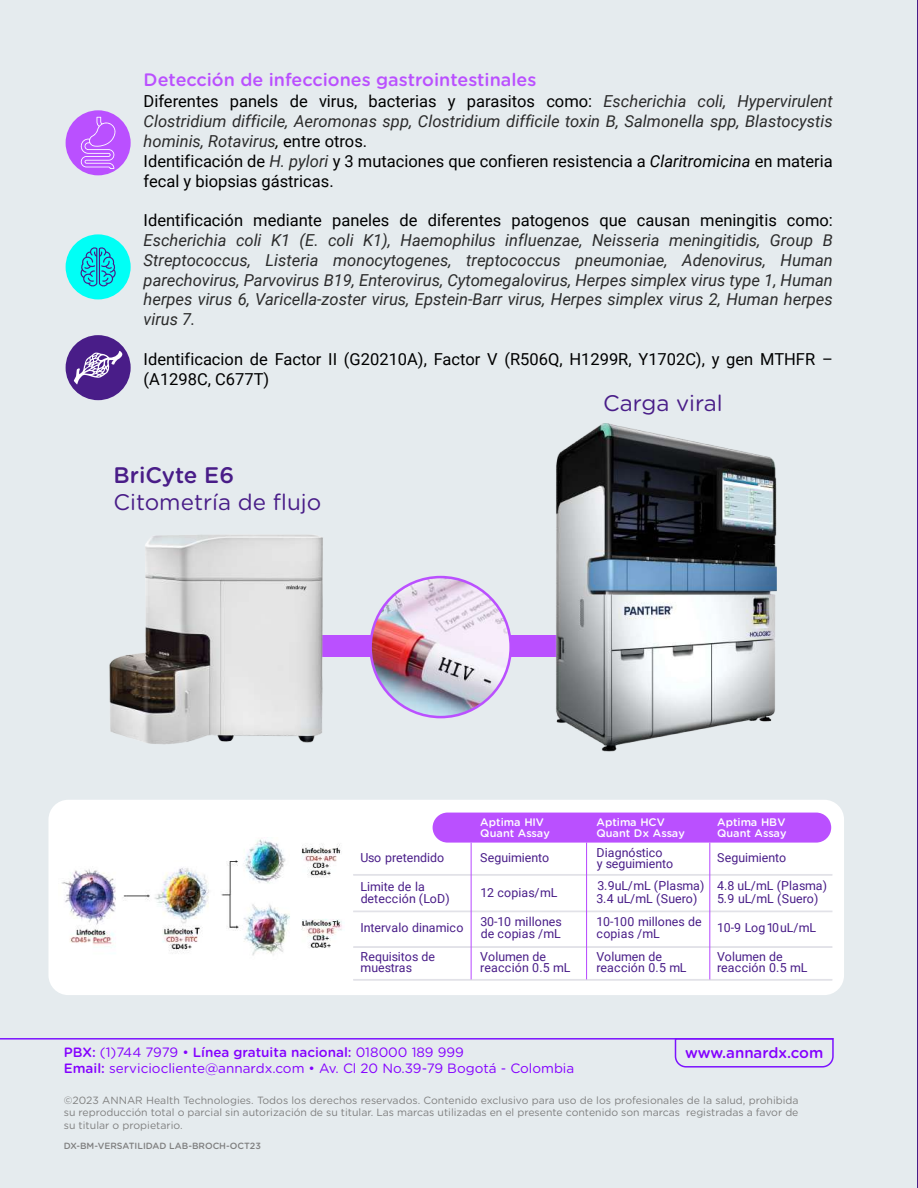
<style>
.page{position:relative;width:918px;height:1188px;background:#e5ebee}
.page>*{position:absolute;margin:0;border:0;box-sizing:border-box;transform-origin:0 0}
.t1{font:22.5px "Gotham Rounded";color:#491d88}
.t2{font:500 22.5px "Gotham Rounded";color:#491d88}
.t3{font:500 18px "Gotham Rounded";color:#ba50ff}
.t4{font:16.5px/19.8px "Roboto";color:#000}
.t5{font:italic 16.5px/19.8px "Roboto";color:#2b2b2b;text-align:justify}
.t6{font:500 15px "Gotham Rounded";color:#8400ff}
.t7{font:13.5px/16.2px "Gotham Rounded";color:#8400ff}
.t8{font:12.45px/10.9px "Roboto";color:#491d88}
.t9{font:500 10.95px "Gotham Rounded";color:#fff}
.t10{font:10.5px/12.6px "Gotham Rounded";color:#808080;text-align:justify}
.t11{font:500 9px "Gotham Rounded";color:#808080}
.s1{font-style:italic;color:#2b2b2b}
.s2{font-style:italic}
.s3{font-weight:500}
</style>
<div class="page">
<svg style="left:917px;top:0;width:1px;height:1020px"></svg>
<hr style="left:0;top:1038px;width:833px;height:2px;background:#7c13ff">
<svg style="left:674px;top:1038px;width:160px;height:30px"></svg>
<div style="left:66px;top:110px;width:65px;height:65px;background:#ba50ff;border-radius:50%"></div>
<svg style="left:80px;top:117px;width:36px;height:52px"></svg>
<div style="left:66px;top:234px;width:65px;height:65px;background:#00fff6;border-radius:50%"></div>
<svg style="left:80px;top:247px;width:36px;height:40px"></svg>
<div style="left:66px;top:335px;width:65px;height:65px;background:#491d88;border-radius:50%"></div>
<svg style="left:74px;top:351px;width:49px;height:33px"></svg>
<hr style="left:917px;top:1020px;width:1px;height:168px;background:#491d88">
<div style="left:48px;top:800px;width:796px;height:195px;background:#fff;border-radius:20px"></div>
<div style="left:433px;top:813px;width:398px;height:30px;background:#ba50ff;border-radius:15px"></div>
<hr style="left:354px;top:874px;width:478px;height:1px;background:#e2e2e8">
<hr style="left:354px;top:911px;width:478px;height:1px;background:#e2e2e8">
<hr style="left:354px;top:947px;width:478px;height:1px;background:#e2e2e8">
<hr style="left:354px;top:979px;width:478px;height:1px;background:#e2e2e8">
<hr style="left:471px;top:843px;width:1px;height:136px;background:#ba50ff">
<hr style="left:586px;top:843px;width:1px;height:136px;background:#ba50ff">
<hr style="left:709px;top:843px;width:1px;height:136px;background:#ba50ff">
<img style="left:62px;top:839px;width:280px;height:117px">
<div style="left:153px;top:635px;width:595px;height:22px;background:#ba50ff"></div>
<img style="left:109px;top:535px;width:214px;height:210px">
<img style="left:555px;top:423px;width:222px;height:329px">
<img style="left:371px;top:577px;width:140px;height:140px;border-radius:70px">
<div style="left:369px;top:576px;width:143px;height:142px;border:3px solid #ba50ff;border-radius:50%"></div>
<p class="t3" style="left:144px;top:66px;width:394px">Detección de infecciones gastrointestinales</p>
<p class="t4" style="left:144px;top:91px;width:691px">Diferentes panels de virus, bacterias y parasitos como: <span class="s1">Escherichia coli, Hypervirulent Clostridium difficile, Aeromonas spp, Clostridium difficile toxin B, Salmonella spp, Blastocystis hominis, Rotavirus</span><span class="s2">,</span> entre otros.<br>Identificación de <span class="s1">H. pylori</span> y 3 mutaciones que confieren resistencia a <span class="s2">Claritromicina</span> en materia fecal y biopsias gástricas.</p>
<p class="t4" style="left:144px;top:210px;width:691px">Identificación mediante paneles de diferentes patogenos que causan meningitis como:</p>
<p class="t5" style="left:144px;top:230px;width:691px">Escherichia coli K1 (E. coli K1), Haemophilus influenzae, Neisseria meningitidis, Group B Streptococcus, Listeria monocytogenes, treptococcus pneumoniae, Adenovirus, Human parechovirus, Parvovirus B19, Enterovirus, Cytomegalovirus, Herpes simplex virus type 1, Human herpes virus 6, Varicella-zoster virus, Epstein-Barr virus, Herpes simplex virus 2, Human herpes virus 7.</p>
<p class="t4" style="left:144px;top:348px;width:691px">Identificacion de Factor II (G20210A), Factor V (R506Q, H1299R, Y1702C), y gen MTHFR – (A1298C, C677T)</p>
<h1 class="t2" style="left:114px;top:459px;width:122px">BriCyte E6</h1>
<h1 class="t1" style="left:114px;top:487px;width:209px">Citometría de flujo</h1>
<h1 class="t1" style="left:603px;top:388px;width:121px">Carga viral</h1>
<p class="t9" style="left:480px;top:814px;width:65px">Aptima HIV</p>
<p class="t9" style="left:596px;top:814px;width:70px">Aptima HCV</p>
<p class="t9" style="left:717px;top:814px;width:70px">Aptima HBV</p>
<p class="t9" style="left:480px;top:826px;width:71px">Quant Assay</p>
<p class="t9" style="left:596px;top:826px;width:90px">Quant Dx Assay</p>
<p class="t9" style="left:717px;top:826px;width:71px">Quant Assay</p>
<p class="t8" style="left:361px;top:852px;width:85px">Uso pretendido</p>
<p class="t8" style="left:480px;top:852px;width:71px">Seguimiento</p>
<p class="t8" style="left:596px;top:846px;width:78px">Diagnóstico<br>y seguimiento</p>
<p class="t8" style="left:717px;top:852px;width:71px">Seguimiento</p>
<p class="t8" style="left:361px;top:879px;width:91px;line-height:12.3px">Limite de la detección (LoD)</p>
<p class="t8" style="left:480px;top:886px;width:79px">12 copias/mL</p>
<p class="t8" style="left:596px;top:879px;width:109px;line-height:12.9px">3.9uL/mL (Plasma)<br>3.4 uL/mL (Suero)</p>
<p class="t8" style="left:717px;top:879px;width:112px;line-height:13px">4.8 uL/mL (Plasma)<br>5.9 uL/mL (Suero)</p>
<p class="t8" style="left:361px;top:922px;width:104px">Intervalo dinamico</p>
<p class="t8" style="left:480px;top:915px;width:83px;line-height:11.7px">30-10 millones de copias /mL</p>
<p class="t8" style="left:596px;top:915px;width:107px;line-height:11.7px">10-100 millones de copias /mL</p>
<p class="t8" style="left:717px;top:922px;width:101px">10-9 Log10uL/mL</p>
<p class="t8" style="left:361px;top:950px;width:76px">Requisitos de muestras</p>
<p class="t8" style="left:480px;top:950px;width:92px">Volumen de reacción 0.5 mL</p>
<p class="t8" style="left:596px;top:950px;width:92px">Volumen de reacción 0.5 mL</p>
<p class="t8" style="left:717px;top:950px;width:92px">Volumen de reacción 0.5 mL</p>
<p class="t6" style="left:685px;top:1042px;width:140px">www.annardx.com</p>
<p class="t7" style="left:64px;top:1044px;width:512px"><span class="s3">PBX:</span> (1)744 7979 • <span class="s3">Línea gratuita nacional:</span> 018000 189 999<br><span class="s3">Email:</span> serviciocliente@annardx.com • Av. Cl 20 No.39-79 Bogotá - Colombia</p>
<p class="t10" style="left:64px;top:1093px;width:736px">©2023 ANNAR Health Technologies. Todos los derechos reservados. Contenido exclusivo para uso de los profesionales de la salud, prohibida su reproducción total o parcial sin autorización de su titular. Las marcas utilizadas en el presente contenido son marcas registradas a favor de su titular o propietario.</p>
<p class="t11" style="left:64px;top:1139px;width:199px">DX-BM-VERSATILIDAD LAB-BROCH-OCT23</p>
</div>
